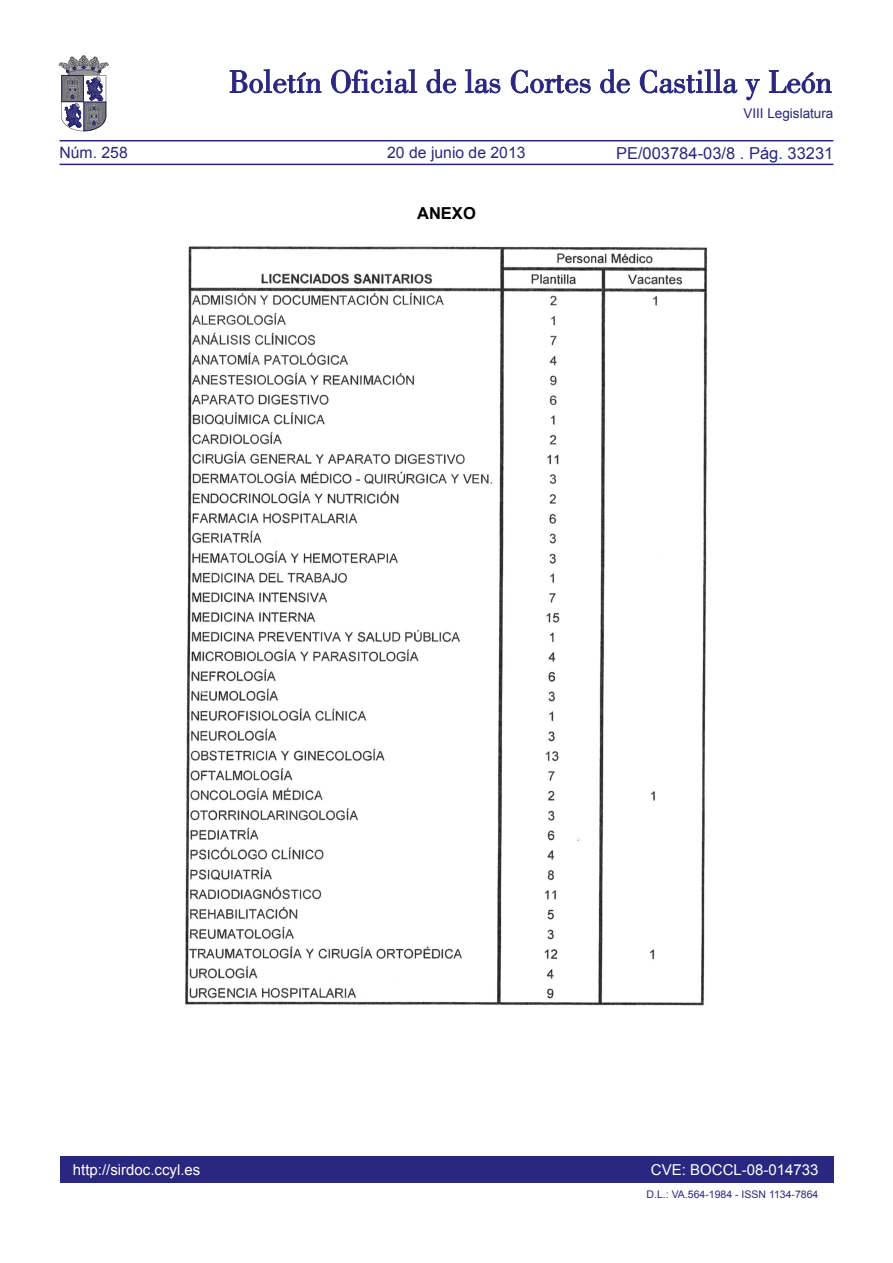
<style>
.page{position:relative;width:893px;height:1263px;background:#fff}
.page>*{position:absolute;margin:0;border:0;box-sizing:border-box;transform-origin:0 0}
.t1{font:16.5px "Arial";color:#292780}
.t2{font:700 16.5px "Arial";color:#000}
.t3{font:15.75px "Arial";color:#292780}
.t4{font:15px "Arial";color:#fff}
.t5{font:13.5px "Arial";color:#292780}
.t6{font:10.5px "Arial";color:#292780}
</style>
<div class="page">
<div style="left:60px;top:1157px;width:773px;height:26px;background:#292780"></div>
<hr style="left:60px;top:164px;width:773px;height:1px;background:#292780">
<hr style="left:60px;top:140px;width:773px;height:1px;background:#292780">
<svg style="left:230px;top:69px;width:91px;height:24px"></svg>
<svg style="left:331px;top:69px;width:86px;height:24px"></svg>
<svg style="left:426px;top:69px;width:30px;height:24px"></svg>
<svg style="left:465px;top:69px;width:35px;height:24px"></svg>
<svg style="left:511px;top:70px;width:80px;height:23px"></svg>
<svg style="left:600px;top:69px;width:30px;height:24px"></svg>
<svg style="left:640px;top:69px;width:97px;height:24px"></svg>
<svg style="left:745px;top:79px;width:15px;height:21px"></svg>
<svg style="left:769px;top:70px;width:62px;height:23px"></svg>
<svg style="left:59px;top:55px;width:49px;height:76px"></svg>
<img style="left:185px;top:246px;width:523px;height:760px">
<p class="t3" style="left:60px;top:142px;width:70px">Núm. 258</p>
<p class="t3" style="left:387px;top:142px;width:140px">20 de junio de 2013</p>
<p class="t2" style="left:417px;top:202px;width:60px">ANEXO</p>
<p class="t5" style="left:743px;top:105px;width:92px">VIII Legislatura</p>
<p class="t1" style="left:616px;top:142px;width:219px">PE/003784-03/8 . Pág. 33231</p>
<p class="t4" style="left:73px;top:1159px;width:129px">http://sirdoc.ccyl.es</p>
<p class="t4" style="left:651px;top:1159px;width:169px">CVE: BOCCL-08-014733</p>
<p class="t6" style="left:647px;top:1188px;width:173px">D.L.: VA.564-1984 - ISSN 1134-7864</p>
</div>
